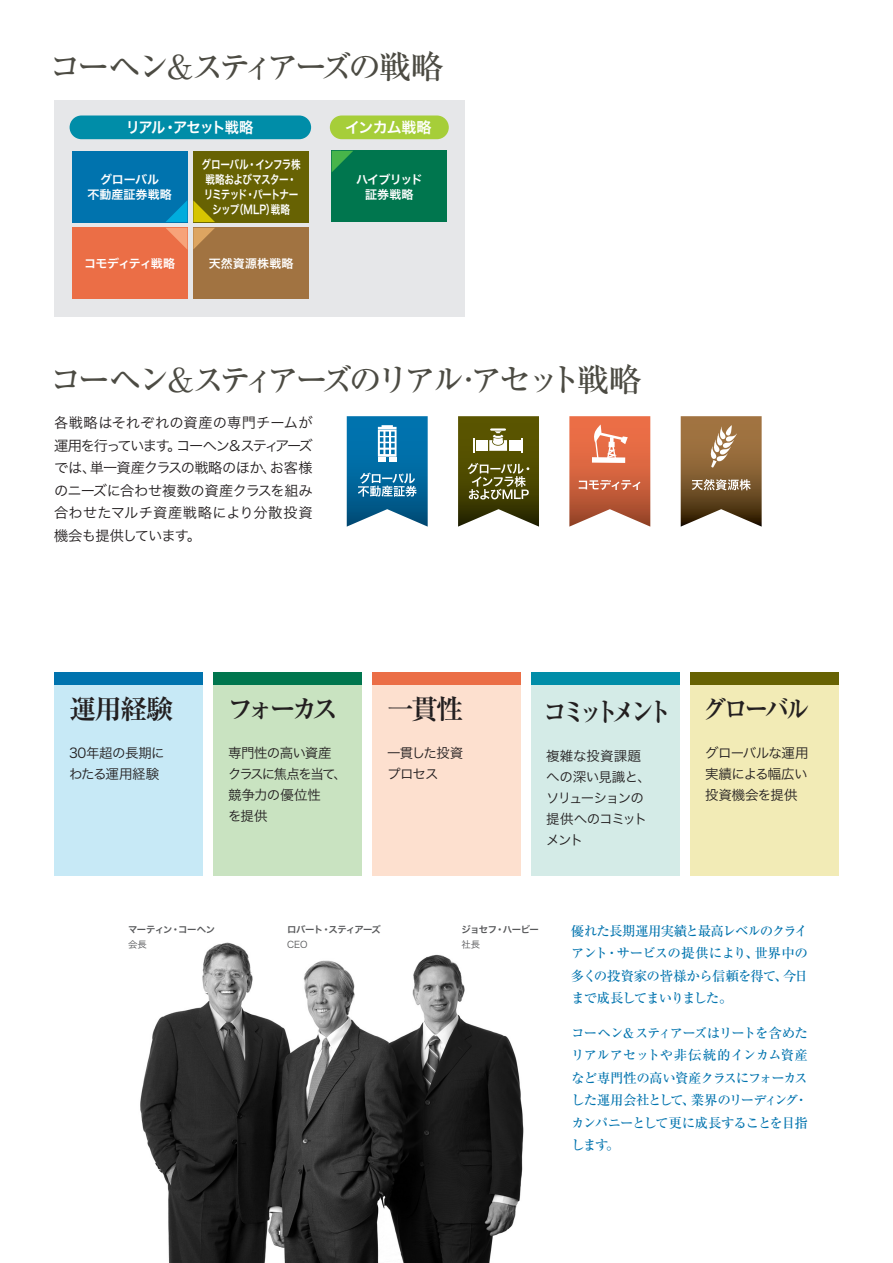
<style>
.page{position:relative;width:893px;height:1263px;background:#fff}
.page>*{position:absolute;margin:0;border:0;box-sizing:border-box;transform-origin:0 0}
.CALLOUT_22_24{font:500 33px "Ryumin Pro";letter-spacing:-.145em;color:#4c4b43}
.INTRO_TEXT_12_16{font:700 27px "Ryumin Pro";letter-spacing:-.175em;color:#231f20}
.INTRO_TEXT_12_16-2{font:700 27px "Ryumin Pro";letter-spacing:-.3em;color:#231f20;scale:.9 1}
.INTRO_TEXT_12_16-3{font:700 27px "Ryumin Pro";letter-spacing:-.175em;color:#231f20;scale:.9 1}
.BODY_TEXT_WHT{font:15px "Hira Kaku Pro N W6";letter-spacing:-.065em;color:#fff;scale:.95 1}
.BODY_TEXT_WHT-2{font:15px "Hira Kaku Pro N W6";letter-spacing:-.065em;color:#fff}
.BODY_TEXT{font:14.25px/22.5px "Hira Kaku Pro W3";letter-spacing:-.02em;color:#231f20;text-align:justify}
.BODY_TEXT-2{font:500 13.5px/22.5px "Ryumin Pro";letter-spacing:-.08em;color:#0073ae;text-align:justify}
.INTRO_TEXT_12_16-4{font:13.5px/21px "Hira Kaku Pro N W3";letter-spacing:-.05em;color:#231f20}
.INTRO_TEXT_12_16-5{font:13.5px/21px "Hira Kaku Pro N W3";letter-spacing:-.07em;color:#231f20}
.FOOTNOTE_9_5_10{font:12px/15px "Hira Kaku Pro N W6";letter-spacing:-.06em;color:#fff;text-align:center;scale:.8 1}
.FOOTNOTE_9_5_10-2{font:12px/15px "Hira Kaku Pro N W6";color:#fff;text-align:center}
.FOOTNOTE_9_5_10-3{font:12px/15px "Hira Kaku Pro N W6";letter-spacing:-.055em;color:#fff;text-align:center}
.FOOTNOTE_9_5_10-4{font:12px "Hira Kaku Pro N W6";letter-spacing:-.075em;color:#fff}
.FOOTNOTE_9_5_10-5{font:12px "Hira Kaku Pro N W6";letter-spacing:.01em;color:#fff}
.t1{font:9.3px "Hira Kaku Pro N W6";letter-spacing:-.065em;color:#57585a}
.t2{font:9.3px "Hira Kaku Pro N W6";letter-spacing:-.025em;color:#57585a}
.t3{font:9.3px "Hira Kaku Pro N W3";letter-spacing:.005em;color:#57585a}
.s1{font-weight:400}
.s2{font-weight:300}
</style>
<div class="page">
<div style="left:54px;top:101px;width:410px;height:216px;background:#e6e7e9"></div>
<img style="left:140px;top:942px;width:384px;height:321px">
<div style="left:54px;top:684px;width:149px;height:191px;background:#c7e9f6"></div>
<div style="left:54px;top:672px;width:149px;height:12px;background:#0073ae"></div>
<div style="left:213px;top:684px;width:149px;height:191px;background:#c9e3c1"></div>
<div style="left:213px;top:672px;width:149px;height:12px;background:#00764e"></div>
<div style="left:372px;top:684px;width:149px;height:191px;background:#fde0cf"></div>
<div style="left:372px;top:672px;width:149px;height:12px;background:#eb6e46"></div>
<div style="left:531px;top:684px;width:149px;height:191px;background:#d4ebe7"></div>
<div style="left:531px;top:672px;width:149px;height:12px;background:#008da8"></div>
<div style="left:690px;top:684px;width:149px;height:191px;background:#f2ebb6"></div>
<div style="left:690px;top:672px;width:149px;height:12px;background:#676203"></div>
<div style="left:193px;top:151px;width:116px;height:71px;background:#676203"></div>
<div style="left:70px;top:115px;width:241px;height:24px;background:#008da8;border-radius:12px"></div>
<div style="left:72px;top:151px;width:115px;height:71px;background:#0073ae"></div>
<svg style="left:166px;top:201px;width:21px;height:21px"></svg>
<div style="left:193px;top:228px;width:116px;height:71px;background:#a17341"></div>
<svg style="left:193px;top:228px;width:22px;height:21px"></svg>
<div style="left:332px;top:151px;width:115px;height:71px;background:#00764e"></div>
<svg style="left:332px;top:151px;width:21px;height:21px"></svg>
<div style="left:72px;top:228px;width:115px;height:71px;background:#eb6e46"></div>
<svg style="left:166px;top:228px;width:21px;height:21px"></svg>
<svg style="left:193px;top:200px;width:22px;height:22px"></svg>
<div style="left:330px;top:115px;width:119px;height:24px;background:#a6ce39;border-radius:12px"></div>
<svg style="left:569px;top:416px;width:81px;height:111px;background:#d87b5c"></svg>
<svg style="left:347px;top:416px;width:81px;height:111px;background:#3084b0"></svg>
<svg style="left:458px;top:416px;width:81px;height:111px"></svg>
<svg style="left:681px;top:416px;width:81px;height:111px;background:#947550"></svg>
<p class="CALLOUT_22_24" style="left:48px;top:40px;width:397px">コーヘン<span class="s1">＆</span>スティアーズの戦略</p>
<p class="BODY_TEXT_WHT" style="left:126px;top:114px;width:136px">リアル・アセット戦略</p>
<p class="FOOTNOTE_9_5_10-2" style="left:87px;top:171px;width:86px">グローバル<br>不動産証券戦略</p>
<p class="FOOTNOTE_9_5_10" style="left:202px;top:156px;width:125px">グローバル・インフラ株戦略およびマスター・リミテッド・パートナーシップ（MLP）戦略</p>
<p class="FOOTNOTE_9_5_10-4" style="left:84px;top:253px;width:92px">コモディティ戦略</p>
<p class="FOOTNOTE_9_5_10-5" style="left:209px;top:253px;width:86px">天然資源株戦略</p>
<p class="BODY_TEXT_WHT-2" style="left:345px;top:114px;width:88px">インカム戦略</p>
<p class="FOOTNOTE_9_5_10-3" style="left:356px;top:171px;width:68px">ハイブリッド証券戦略</p>
<p class="CALLOUT_22_24" style="left:49px;top:354px;width:594px">コーヘン<span class="s1">＆</span>スティアーズのリアル<span class="s2">・</span>アセット戦略</p>
<p class="BODY_TEXT" style="left:54px;top:410px;width:260px">各戦略はそれぞれの資産の専門チームが運用を行っています。コーヘン＆スティアーズでは、単一資産クラスの戦略のほか、お客様のニーズに合わせ複数の資産クラスを組み合わせたマルチ資産戦略により分散投資機会も提供しています。</p>
<p class="INTRO_TEXT_12_16" style="left:69px;top:688px;width:106px">運用経験</p>
<p class="INTRO_TEXT_12_16-4" style="left:69px;top:742px;width:97px">30年超の長期にわたる運用経験</p>
<p class="INTRO_TEXT_12_16" style="left:227px;top:688px;width:113px">フォーカス</p>
<p class="INTRO_TEXT_12_16-4" style="left:228px;top:742px;width:120px">専門性の高い資産クラスに焦点を当て、競争力の優位性<br>を提供</p>
<p class="INTRO_TEXT_12_16" style="left:387px;top:688px;width:78px">一貫性</p>
<p class="INTRO_TEXT_12_16-5" style="left:387px;top:742px;width:78px">一貫した投資プロセス</p>
<p class="INTRO_TEXT_12_16-2" style="left:543px;top:690px;width:145px">コミットメント</p>
<p class="INTRO_TEXT_12_16-4" style="left:546px;top:744px;width:106px">複雑な投資課題への深い見識と、ソリューションの提供へのコミットメント</p>
<p class="INTRO_TEXT_12_16-3" style="left:703px;top:688px;width:121px">グローバル</p>
<p class="INTRO_TEXT_12_16-4" style="left:705px;top:742px;width:105px;text-align:justify">グローバルな運用実績による幅広い投資機会を提供</p>
<p class="t2" style="left:128px;top:921px;width:89px">マーティン・コーヘン</p>
<p class="t3" style="left:128px;top:936px;width:20px">会長</p>
<p class="t1" style="left:287px;top:921px;width:95px">ロバート・スティアーズ</p>
<p class="t3" style="left:287px;top:936px;width:22px">CEO</p>
<p class="t1" style="left:461px;top:921px;width:79px">ジョセフ・ハービー</p>
<p class="t3" style="left:461px;top:936px;width:20px">社長</p>
<p class="BODY_TEXT-2" style="left:571px;top:918px;width:238px">優れた長期運用実績と最高レベルのクライアント・サービスの提供により、世界中の多くの投資家の皆様から信頼を得て、今日まで成長してまいりました。</p>
<p class="BODY_TEXT-2" style="left:571px;top:1020px;width:238px">コーヘン＆スティアーズはリートを含めたリアルアセットや非伝統的インカム資産など専門性の高い資産クラスにフォーカスした運用会社として、業界のリーディング・カンパニーとして更に成長することを目指します。</p>
</div>
